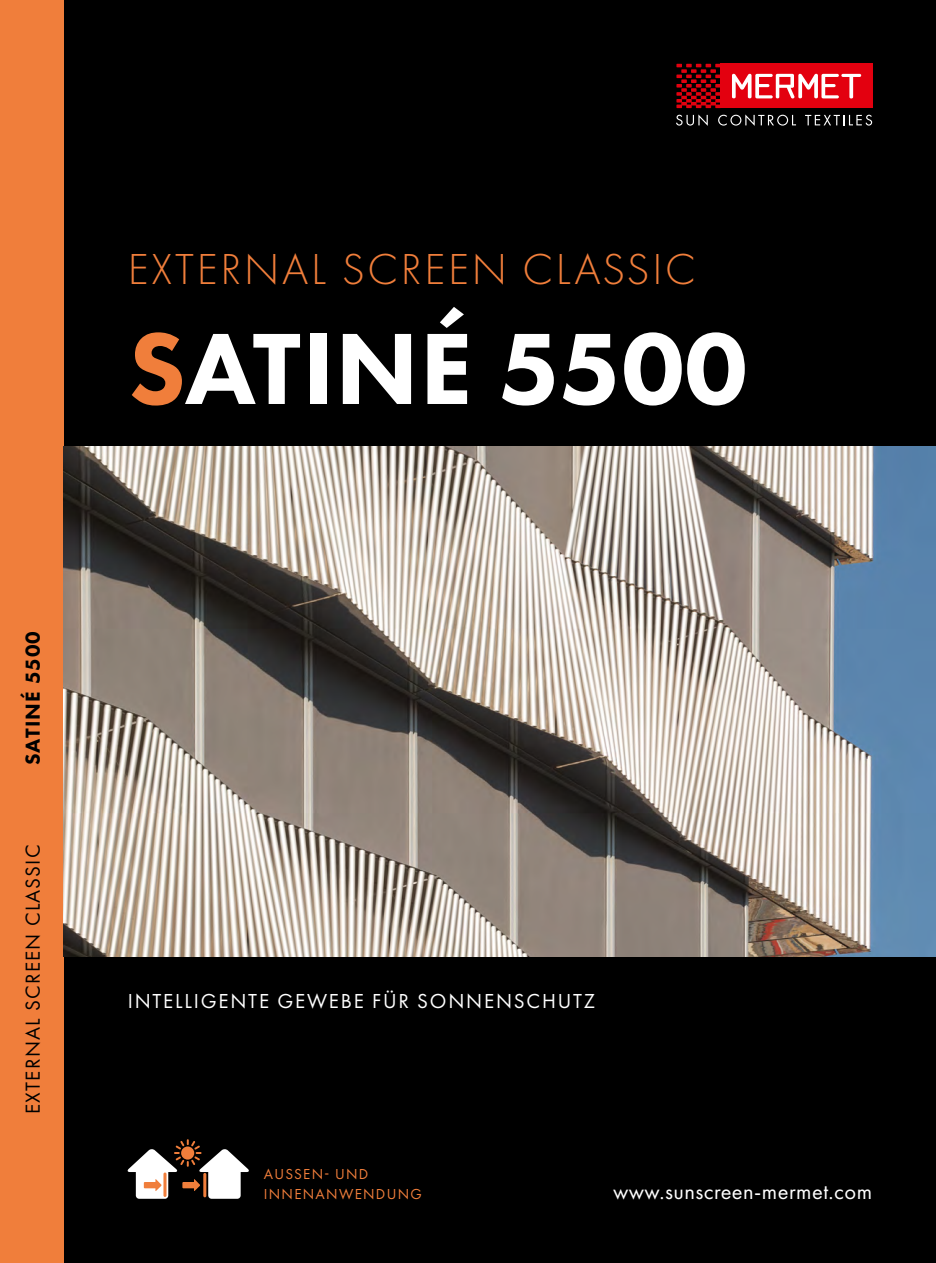
<style>
.page{position:relative;width:936px;height:1263px;background:#fff}
.page>*{position:absolute;margin:0;border:0;box-sizing:border-box;transform-origin:0 0}
.t1{font:800 105px "Futura PT";color:#fff}
.t2{font:300 45px "Futura PT";letter-spacing:.06em;color:#f07e3b}
.t3{font:22.5px "Futura PT";letter-spacing:.02em;color:#fff}
.t4{font:21px "Futura PT";letter-spacing:.085em;color:#fff}
.t5{font:21px "Futura PT";letter-spacing:.06em;color:#000}
.t6{font:800 21px "Futura PT";letter-spacing:.05em;color:#000}
.t7{font:15px/19.5px "Futura PT";letter-spacing:.085em;color:#f07e3b}
.s1{color:#f07e3b}
</style>
<div class="page">
<div style="left:0;top:0;width:935px;height:1263px;background:#000"></div>
<div style="left:720px;top:64px;width:152px;height:44px;background:#e3000f"></div>
<svg style="left:676px;top:64px;width:44px;height:44px"></svg>
<svg style="left:732px;top:74px;width:129px;height:24px"></svg>
<svg style="left:676px;top:114px;width:31px;height:12px"></svg>
<svg style="left:718px;top:114px;width:78px;height:12px"></svg>
<svg style="left:805px;top:115px;width:67px;height:11px"></svg>
<div style="left:0;top:0;width:64px;height:1263px;background:#f07e3b"></div>
<img style="left:64px;top:446px;width:871px;height:511px">
<svg style="left:127px;top:1139px;width:122px;height:60px"></svg>
<h2 class="t2" style="left:128px;top:243px;width:569px">EXTERNAL SCREEN CLASSIC</h2>
<h1 class="t1" style="left:128px;top:303px;width:620px"><span class="s1">S</span>ATINÉ 5500</h1>
<p class="t6" style="left:20px;top:765px;width:136px;rotate:-90deg">SATINÉ 5500</p>
<p class="t5" style="left:20px;top:1114px;width:271px;rotate:-90deg">EXTERNAL SCREEN CLASSIC</p>
<p class="t4" style="left:128px;top:988px;width:469px">INTELLIGENTE GEWEBE FÜR SONNENSCHUTZ</p>
<p class="t7" style="left:264px;top:1164px;width:159px">AUSSEN- UND<br>INNENANWENDUNG</p>
<p class="t3" style="left:613px;top:1178px;width:260px">www.sunscreen-mermet.com</p>
</div>
